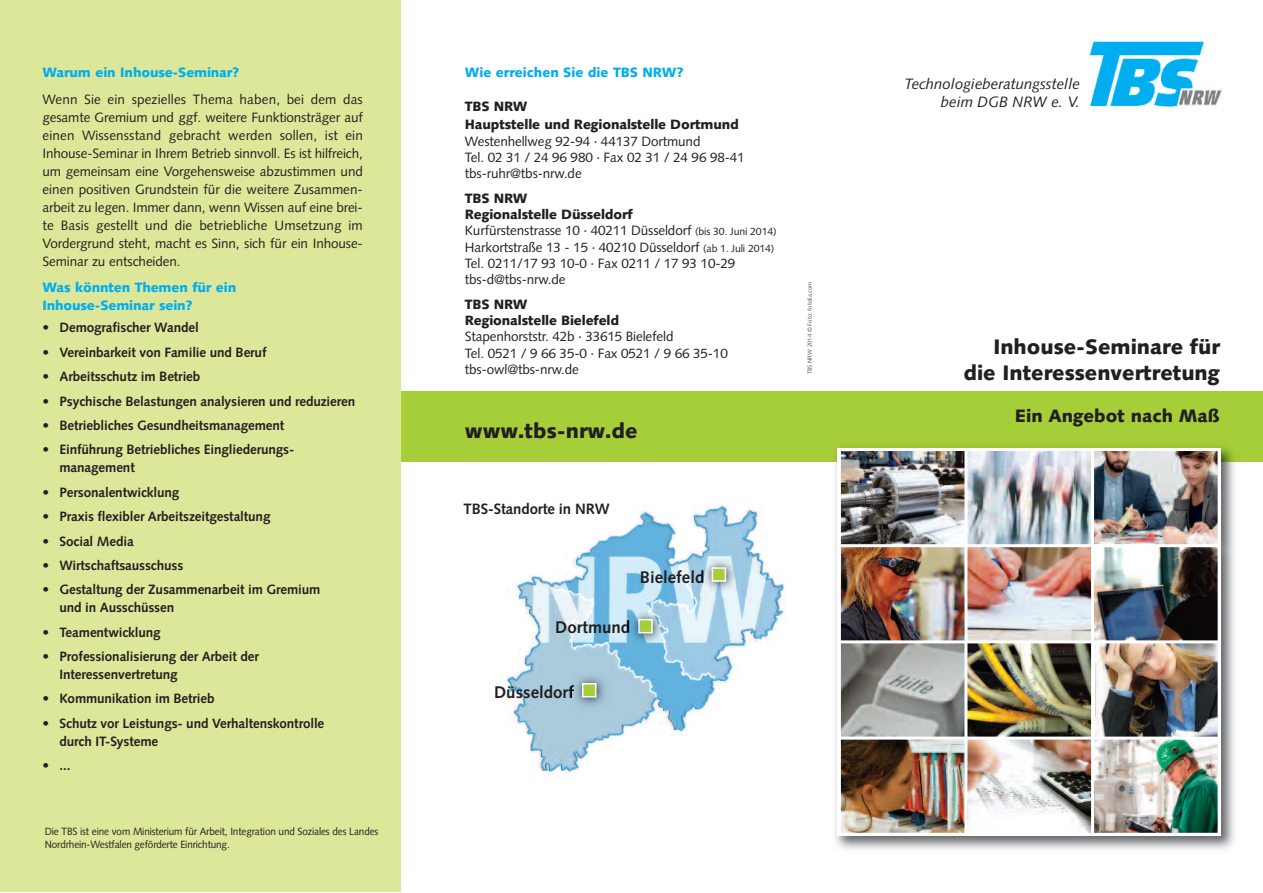
<style>
.page{position:relative;width:1263px;height:893px;background:#fff}
.page>*{position:absolute;margin:0;border:0;box-sizing:border-box;transform-origin:0 0}
.t1{font:900 21px/25.2px "Syntax LT";color:#231f20;text-align:right}
.t2{font:900 18px "Syntax LT";color:#231f20}
.t3{font:700 16.95px "Syntax LT";color:#231f20}
.t4{font:italic 15px/18px "Syntax LT";color:#231f20;text-align:right}
.t5{font:700 15px "Syntax LT";letter-spacing:-.01em;color:#231f20}
.t6{font:13.5px/16.2px "Syntax LT";letter-spacing:-.01em;color:#231f20}
.t7{font:700 13.5px/18px "Syntax LT";letter-spacing:-.01em;color:#231f20}
.t8{font:900 13.5px/18px "Syntax LT";letter-spacing:-.01em;color:#00aeef}
.t9{font:900 13.5px/18px "Syntax LT";letter-spacing:-.01em;color:#231f20}
.t10{font:10.5px/12.6px "Syntax LT";letter-spacing:-.015em;color:#231f20;scale:.95 1}
.t11{font:6px "Syntax LT";color:#57585a}
.s1{font-weight:900}
.s2{font-size:10.5px}
</style>
<div class="page">
<div style="left:7px;top:391px;width:1256px;height:71px;background:#a6ce39"></div>
<div style="left:0;top:0;width:400px;height:891px;background:#dde799"></div>
<img style="left:1090px;top:42px;width:132px;height:65px">
<img style="left:835px;top:447px;width:400px;height:403px">
<img style="left:841px;top:451px;width:123px;height:93px">
<img style="left:967px;top:451px;width:124px;height:93px">
<img style="left:1094px;top:451px;width:123px;height:93px">
<img style="left:841px;top:547px;width:123px;height:93px">
<img style="left:967px;top:547px;width:124px;height:93px">
<img style="left:1094px;top:547px;width:123px;height:93px">
<img style="left:841px;top:643px;width:123px;height:94px">
<img style="left:967px;top:643px;width:124px;height:94px">
<img style="left:1095px;top:643px;width:122px;height:94px">
<img style="left:841px;top:740px;width:123px;height:93px">
<img style="left:967px;top:740px;width:124px;height:93px">
<img style="left:1094px;top:740px;width:123px;height:93px">
<hr style="left:838px;top:448px;width:3px;height:388px;background:#fff">
<hr style="left:964px;top:448px;width:3px;height:388px;background:#fff">
<hr style="left:1091px;top:448px;width:3px;height:388px;background:#fff">
<hr style="left:1217px;top:448px;width:3px;height:388px;background:#fff">
<hr style="left:838px;top:448px;width:382px;height:3px;background:#fff">
<hr style="left:838px;top:544px;width:382px;height:3px;background:#fff">
<hr style="left:838px;top:640px;width:382px;height:3px;background:#fff">
<hr style="left:838px;top:737px;width:382px;height:3px;background:#fff">
<hr style="left:838px;top:833px;width:382px;height:3px;background:#fff">
<img style="left:507px;top:505px;width:278px;height:270px">
<img style="left:701px;top:556px;width:40px;height:41px">
<svg style="left:701px;top:570px;width:2px;height:13px"></svg>
<div style="left:713px;top:569px;width:12px;height:11px;background:#a6ce39"></div>
<div style="left:712px;top:567px;width:14px;height:15px;border:2px solid #fff"></div>
<img style="left:571px;top:672px;width:41px;height:41px">
<svg style="left:571px;top:685px;width:3px;height:13px"></svg>
<div style="left:583px;top:684px;width:12px;height:12px;background:#a6ce39"></div>
<div style="left:582px;top:683px;width:14px;height:14px;border:2px solid #fff"></div>
<img style="left:627px;top:608px;width:41px;height:40px">
<svg style="left:627px;top:620px;width:2px;height:13px"></svg>
<div style="left:640px;top:620px;width:11px;height:12px;background:#a6ce39"></div>
<div style="left:638px;top:619px;width:15px;height:14px;border:2px solid #fff"></div>
<p class="t8" style="left:43px;top:65px;width:198px">Warum ein Inhouse-Seminar?</p>
<p class="t6" style="left:43px;top:91px;width:322px;line-height:18px;text-align:justify">Wenn Sie ein spezielles Thema haben, bei dem das gesamte Gremium und ggf. weitere Funktionsträger auf einen Wissensstand gebracht werden sollen, ist ein Inhouse-Seminar in Ihrem Betrieb sinnvoll. Es ist hilfreich, um gemeinsam eine Vorgehensweise abzustimmen und einen positiven Grundstein für die weitere Zusammen&shy;arbeit zu legen. Immer dann, wenn Wissen auf eine brei&shy;te Basis gestellt und die betriebliche Umsetzung im Vordergrund steht, macht es Sinn, sich für ein Inhouse-Seminar zu entscheiden.</p>
<p class="t8" style="left:43px;top:280px;width:195px">Was könnten Themen für ein<br>Inhouse-Seminar sein?</p>
<p class="t7" style="left:43px;top:320px;width:158px">• Demografischer Wandel</p>
<p class="t7" style="left:43px;top:344px;width:225px">• Vereinbarkeit von Familie und Beruf</p>
<p class="t7" style="left:43px;top:369px;width:159px">• Arbeitsschutz im Betrieb</p>
<p class="t7" style="left:43px;top:393px;width:314px">• Psychische Belastungen analysieren und reduzieren</p>
<p class="t7" style="left:43px;top:418px;width:243px">• Betriebliches Gesundheitsmanagement</p>
<p class="t7" style="left:60px;top:442px;width:236px;text-indent:-17px">• Einführung Betriebliches Eingliederungs&shy;management</p>
<p class="t7" style="left:43px;top:484px;width:138px">• Personalentwicklung</p>
<p class="t7" style="left:43px;top:509px;width:229px">• Praxis flexibler Arbeitszeitgestaltung</p>
<p class="t7" style="left:43px;top:533px;width:93px">• Social Media</p>
<p class="t7" style="left:43px;top:557px;width:142px">• Wirtschaftsausschuss</p>
<p class="t7" style="left:60px;top:582px;width:262px;text-indent:-17px">• Gestaltung der Zusammenarbeit im Gremium und in Ausschüssen</p>
<p class="t7" style="left:43px;top:624px;width:120px">• Teamentwicklung</p>
<p class="t7" style="left:60px;top:649px;width:201px;text-indent:-17px">• Professionalisierung der Arbeit der<br>Interessenvertretung</p>
<p class="t7" style="left:43px;top:691px;width:174px">• Kommunikation im Betrieb</p>
<p class="t7" style="left:60px;top:715px;width:266px;text-indent:-17px">• Schutz vor Leistungs- und Verhaltenskontrolle durch IT-Systeme</p>
<p class="t7" style="left:43px;top:758px;width:29px">• ...</p>
<p class="t10" style="left:45px;top:826px;width:353px">Die TBS ist eine vom Ministerium für Arbeit, Integration und Soziales des Landes<br>Nordrhein-Westfalen geförderte Einrichtung.</p>
<p class="t8" style="left:465px;top:65px;width:221px">Wie erreichen Sie die TBS NRW?</p>
<p class="t9" style="left:465px;top:99px;width:275px">TBS NRW<br>Hauptstelle und Regionalstelle Dortmund</p>
<p class="t6" style="left:465px;top:134px;width:281px">Westenhellweg 92-94 · 44137 Dortmund<br>Tel. 02 31 / 24 96 980 · Fax 02 31 / 24 96 98-41 tbs-ruhr@tbs-nrw.de</p>
<p class="t6" style="left:465px;top:191px;width:313px"><span class="s1">TBS NRW<br>Regionalstelle Düsseldorf<br></span>Kurfürstenstrasse 10 · 40211 Düsseldorf <span class="s2">(bis 30. Juni 2014)<br></span>Harkortstraße 13 - 15 · 40210 Düsseldorf <span class="s2">(ab 1. Juli 2014)<br></span>Tel. 0211/17 93 10-0 · Fax 0211 / 17 93 10-29 tbs-d@tbs-nrw.de</p>
<p class="t9" style="left:465px;top:297px;width:156px;line-height:16.2px">TBS NRW<br>Regionalstelle Bielefeld</p>
<p class="t6" style="left:465px;top:330px;width:264px">Stapenhorststr. 42b · 33615 Bielefeld<br>Tel. 0521 / 9 66 35-0 · Fax 0521 / 9 66 35-10 tbs-owl@tbs-nrw.de</p>
<h1 class="t1" style="left:465px;top:420px;width:174px">www.tbs-nrw.de</h1>
<p class="t5" style="left:463px;top:502px;width:148px">TBS-Standorte in NRW</p>
<p class="t3" style="left:640px;top:570px;width:66px">Bielefeld</p>
<p class="t3" style="left:555px;top:620px;width:77px">Dortmund</p>
<p class="t3" style="left:494px;top:685px;width:81px">Düsseldorf</p>
<p class="t11" style="left:807px;top:374px;width:94px;rotate:-90deg">TBS NRW 2014 © Foto: fotolia.com</p>
<p class="t4" style="left:904px;top:76px;width:177px">Technologieberatungsstelle beim DGB NRW e. V.</p>
<h1 class="t1" style="left:963px;top:337px;width:258px">Inhouse-Seminare für die Interessenvertretung</h1>
<h2 class="t2" style="left:1015px;top:408px;width:207px">Ein Angebot nach Maß</h2>
</div>
